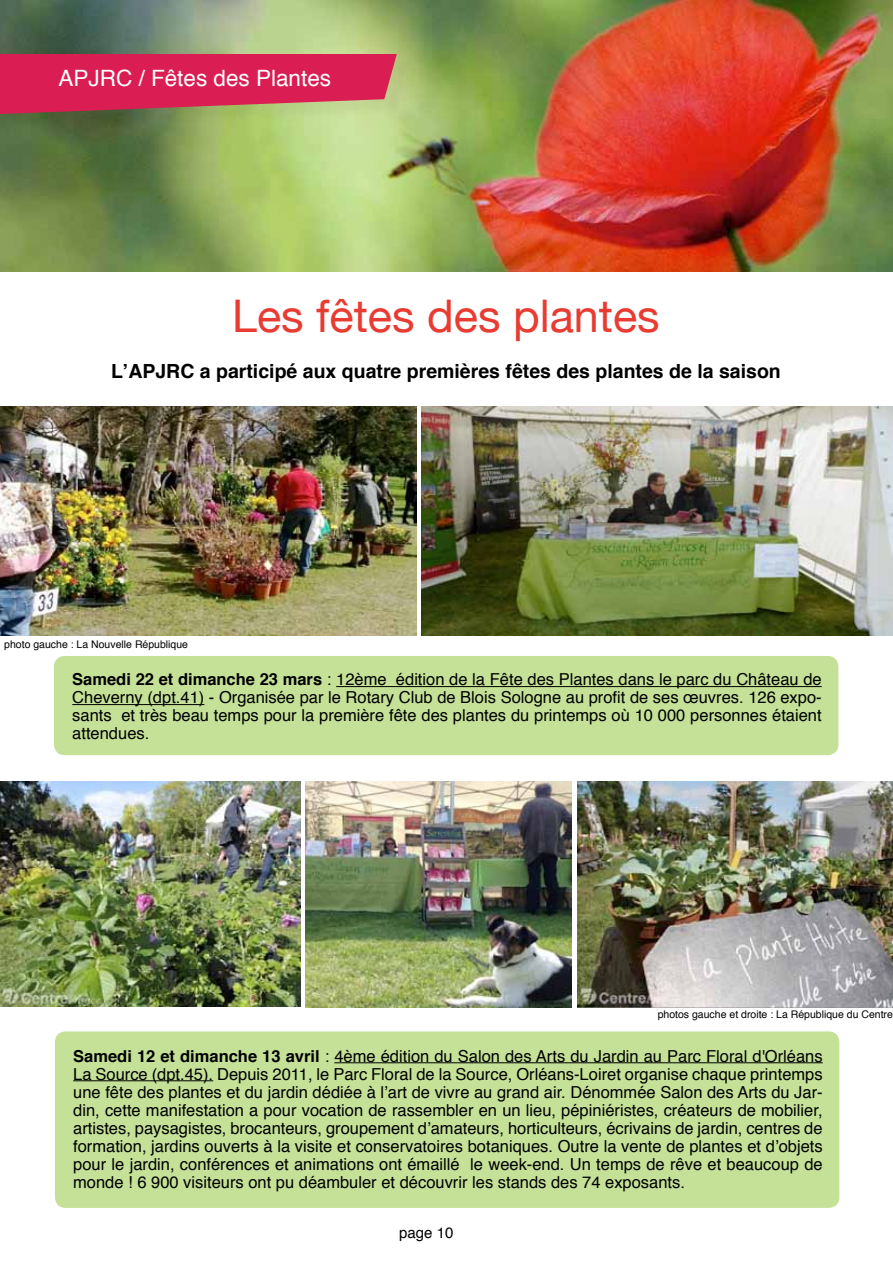
<style>
.page{position:relative;width:893px;height:1263px;background:#fff}
.page>*{position:absolute;margin:0;border:0;box-sizing:border-box;transform-origin:0 0}
.t1{font:45px "Helvetica Neue";color:#e83c32}
.t2{font:22.5px "Helvetica";color:#fff}
.t3{font:700 19.5px "Helvetica";color:#000}
.t4{font:16.5px/18px "Helvetica";color:#000;text-align:justify}
.t5{font:15px "Helvetica";color:#000}
.t6{font:10.5px "Helvetica";color:#000}
.s1{font-weight:700}
</style>
<div class="page">
<img style="left:0;top:0;width:893px;height:271px">
<div style="left:0;top:56px;width:415px;height:77px;background:#000;opacity:.05"></div>
<svg style="left:0;top:54px;width:397px;height:60px"></svg>
<img style="left:0;top:406px;width:417px;height:230px">
<img style="left:421px;top:406px;width:472px;height:230px">
<div style="left:54px;top:656px;width:784px;height:99px;background:#c4e197;border-radius:11px"></div>
<hr style="left:336px;top:686px;width:486px;height:1px;background:#000">
<hr style="left:72px;top:704px;width:132px;height:1px;background:#000">
<div style="left:55px;top:1031px;width:784px;height:177px;background:#c4e197;border-radius:11px"></div>
<hr style="left:334px;top:1062px;width:489px;height:1px;background:#000">
<hr style="left:73px;top:1080px;width:140px;height:1px;background:#000">
<img style="left:305px;top:782px;width:267px;height:225px">
<img style="left:0;top:782px;width:301px;height:225px">
<img style="left:577px;top:782px;width:316px;height:225px">
<h2 class="t2" style="left:59px;top:61px;width:274px">APJRC / Fêtes des Plantes</h2>
<h1 class="t1" style="left:232px;top:289px;width:429px">Les fêtes des plantes</h1>
<p class="t3" style="left:111px;top:356px;width:671px">L’APJRC a participé aux quatre premières fêtes des plantes de la saison</p>
<p class="t6" style="left:4px;top:636px;width:185px">photo gauche : La Nouvelle République</p>
<p class="t4" style="left:72px;top:671px;width:751px"><span class="s1">Samedi 22 et dimanche 23 mars</span> : 12ème édition de la Fête des Plantes dans le parc du Château de Cheverny (dpt.41) - Organisée par le Rotary Club de Blois Sologne au profit de ses œuvres. 126 expo&shy;sants et très beau temps pour la première fête des plantes du printemps où 10 000 personnes étaient attendues.</p>
<p class="t6" style="left:658px;top:1006px;width:237px">photos gauche et droite : La République du Centre</p>
<p class="t4" style="left:73px;top:1047px;width:751px"><span class="s1">Samedi 12 et dimanche 13 avril</span> : 4ème édition du Salon des Arts du Jardin au Parc Floral d'Orléans La Source (dpt.45). Depuis 2011, le Parc Floral de la Source, Orléans-Loiret organise chaque printemps une fête des plantes et du jardin dédiée à l’art de vivre au grand air. Dénommée Salon des Arts du Jar&shy;din, cette manifestation a pour vocation de rassembler en un lieu, pépiniéristes, créateurs de mobilier, artistes, paysagistes, brocanteurs, groupement d’amateurs, horticulteurs, écrivains de jardin, centres de formation, jardins ouverts à la visite et conservatoires botaniques. Outre la vente de plantes et d’objets pour le jardin, conférences et animations ont émaillé le week-end. Un temps de rêve et beaucoup de monde ! 6 900 visiteurs ont pu déambuler et découvrir les stands des 74 exposants.</p>
<p class="t5" style="left:399px;top:1221px;width:56px">page 10</p>
</div>
